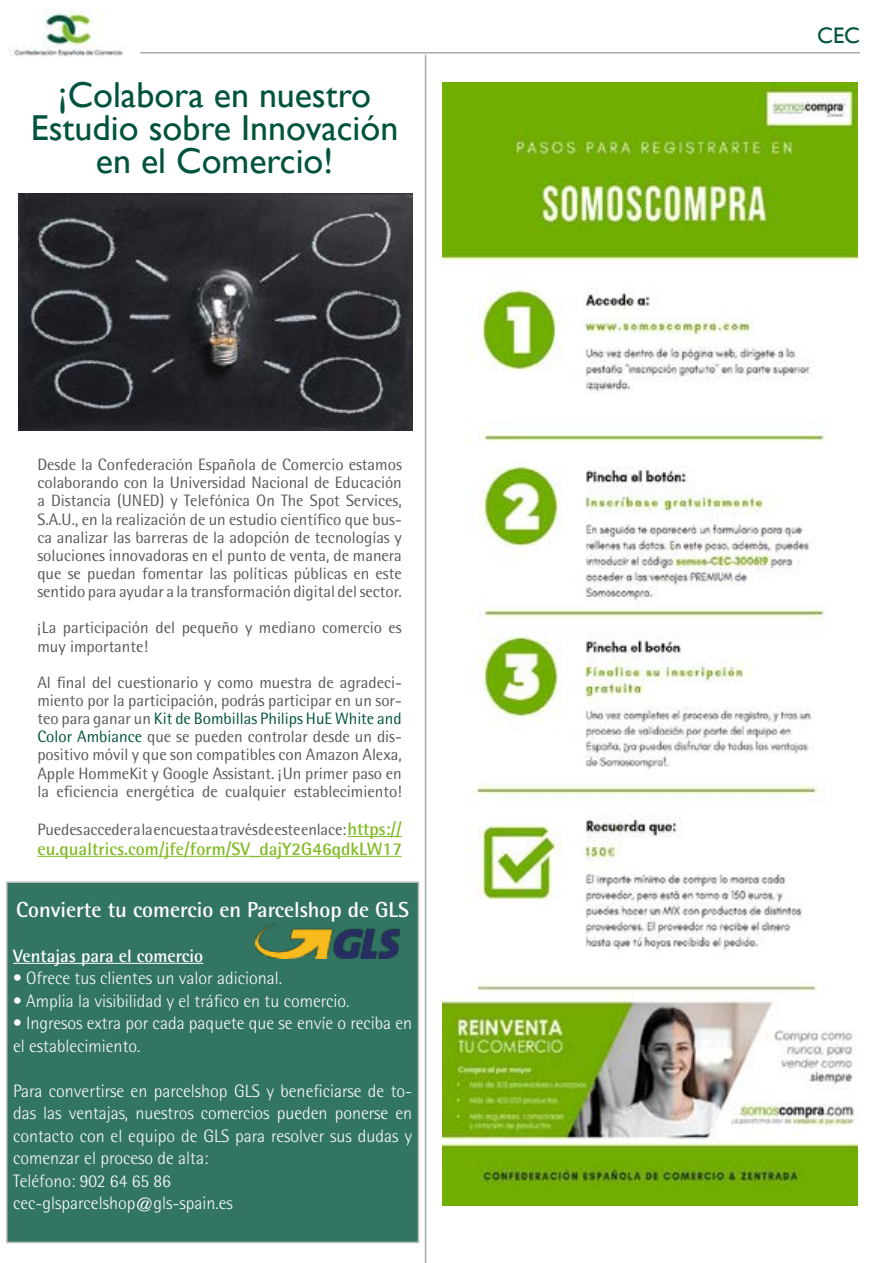
<style>
.page{position:relative;width:893px;height:1263px;background:#fff}
.page>*{position:absolute;margin:0;border:0;box-sizing:border-box;transform-origin:0 0}
.t1{font:36px/33px "Gill Sans";color:#00533d;text-align:center}
.t2{font:22.5px "Gill Sans";color:#00533d}
.t3{font:700 21.75px "Rotis Semi Sans Std";color:#fffdff}
.t4{font:300 18px/22.5px "Rotis Semi Sans Std";color:#fffdff}
.t5{font:700 18px "Rotis Semi Sans Std";color:#83bb26}
.t6{font:700 18px "Rotis Semi Sans Std";color:#fffdff}
.t7{font:16.5px/18.1px "Rotis Semi Sans Std";color:#595959;text-align:justify}
.s1{color:#00533d}
.s2{font-weight:700;font-size:18px;color:#83bb26}
</style>
<div class="page">
<div style="left:6px;top:881px;width:413px;height:362px;background:#337563;border:2px solid #aaa"></div>
<img style="left:9px;top:8px;width:115px;height:49px">
<hr style="left:140px;top:52px;width:720px;height:2px;background:#aaa">
<img style="left:443px;top:82px;width:415px;height:1124px">
<hr style="left:348px;top:836px;width:54px;height:1px;background:#83bb26">
<hr style="left:37px;top:856px;width:365px;height:1px;background:#83bb26">
<img style="left:19px;top:194px;width:393px;height:237px">
<hr style="left:425px;top:55px;width:1px;height:1208px;background:#aaa">
<hr style="left:13px;top:963px;width:190px;height:1px;background:#fffdff">
<img style="left:256px;top:924px;width:144px;height:35px">
<h1 class="t1" style="left:31px;top:78px;width:369px">¡Colabora en nuestro<br>Estudio sobre Innovación en el Comercio!</h1>
<p class="t7" style="left:37px;top:455px;width:366px">Desde la Confederación Española de Comercio estamos colaborando con la Universidad Nacional de Educación a Distancia (UNED) y Telefónica On The Spot Services, S.A.U., en la realización de un estudio científico que bus&shy;ca analizar las barreras de la adopción de tecnologías y soluciones innovadoras en el punto de venta, de manera que se puedan fomentar las políticas públicas en este sentido para ayudar a la transformación digital del sector.</p>
<p class="t7" style="left:37px;top:619px;width:366px">¡La participación del pequeño y mediano comercio es muy importante!</p>
<p class="t7" style="left:37px;top:673px;width:366px">Al final del cuestionario y como muestra de agradeci&shy;miento por la participación, podrás participar en un sor&shy;teo para ganar un <span class="s1">Kit de Bombillas Philips HuE White and Color Ambiance</span> que se pueden controlar desde un dis&shy;positivo móvil y que son compatibles con Amazon Alexa, Apple HommeKit y Google Assistant. ¡Un primer paso en la eficiencia energética de cualquier establecimiento!</p>
<p class="t7" style="left:37px;top:820px;width:366px">Puedes acceder a la encuesta a través de este enlace: <span class="s2">https://</span></p>
<p class="t5" style="left:37px;top:837px;width:366px">eu.qualtrics.com/jfe/form/SV_dajY2G46qdkLW17</p>
<h3 class="t3" style="left:16px;top:896px;width:395px">Convierte tu comercio en Parcelshop de GLS</h3>
<p class="t6" style="left:13px;top:944px;width:192px">Ventajas para el comercio</p>
<p class="t4" style="left:13px;top:967px;width:271px">• Ofrece tus clientes un valor adicional.</p>
<p class="t4" style="left:13px;top:989px;width:338px">• Amplia la visibilidad y el tráfico en tu comercio.</p>
<p class="t4" style="left:13px;top:1012px;width:401px">• Ingresos extra por cada paquete que se envíe o reciba en el establecimiento.</p>
<p class="t4" style="left:13px;top:1079px;width:401px">Para convertirse en parcelshop GLS y beneficiarse de to&shy;das las ventajas, nuestros comercios pueden ponerse en contacto con el equipo de GLS para resolver sus dudas y comenzar el proceso de alta:<br>Teléfono: 902 64 65 86<br>cec-glsparcelshop@gls-spain.es</p>
<h2 class="t2" style="left:817px;top:22px;width:45px">CEC</h2>
</div>
